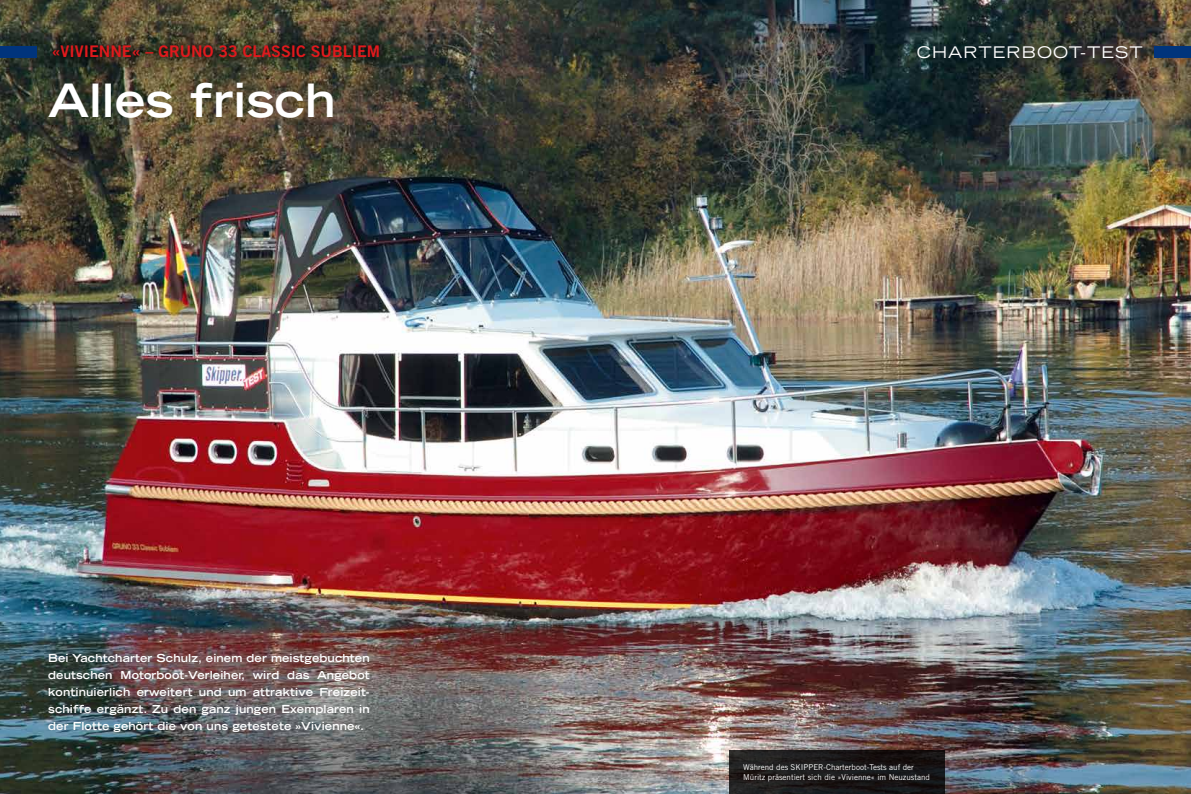
<style>
.page{position:relative;width:1191px;height:794px;background:#fff}
.page>*{position:absolute;margin:0;border:0;box-sizing:border-box;transform-origin:0 0}
.t1{font:700 expanded 46px "Trade Gothic LT Std";color:#fff}
.t2{font:16px "Trade Gothic LT Std Bd 2";color:#e1191d}
.t3{font:expanded 16px "Trade Gothic LT Std";letter-spacing:.07em;color:#fff}
.t4{font:700 expanded 11px/17px "Trade Gothic LT Std";letter-spacing:.01em;color:#fff;text-align:justify}
.t5{font:8px/10px "Trade Gothic LT Std";color:#fff}
</style>
<div class="page">
<img style="left:0;top:0;width:1191px;height:794px">
<svg style="left:729px;top:750px;width:215px;height:44px;fill:#1a191a"></svg>
<div style="left:0;top:47px;width:37px;height:11px;background:#00347c"></div>
<div style="left:1154px;top:47px;width:37px;height:11px;background:#00347c"></div>
<div style="left:44px;top:36px;width:344px;height:30px;background:#000;opacity:.54"></div>
<h2 class="t2" style="left:52px;top:41px;width:330px">«VIVIENNE« – GRUNO 33 CLASSIC SUBLIEM</h2>
<h2 class="t3" style="left:916px;top:42px;width:228px">CHARTERBOOT-TEST</h2>
<h1 class="t1" style="left:48px;top:70px;width:289px">Alles frisch</h1>
<p class="t4" style="left:48px;top:649px;width:323px">Bei Yachtcharter Schulz, einem der meistgebuchten deutschen Motorboot-Verleiher, wird das Angebot kontinuierlich erweitert und um attraktive Freizeit&shy;schiffe ergänzt. Zu den ganz jungen Exemplaren in der Flotte gehört die von uns getestete »Vivienne«.</p>
<p class="t5" style="left:743px;top:762px;width:188px">Während des SKIPPER-Charterboot-Tests auf der<br>Müritz präsentiert sich die »Vivienne« im Neuzustand</p>
</div>
